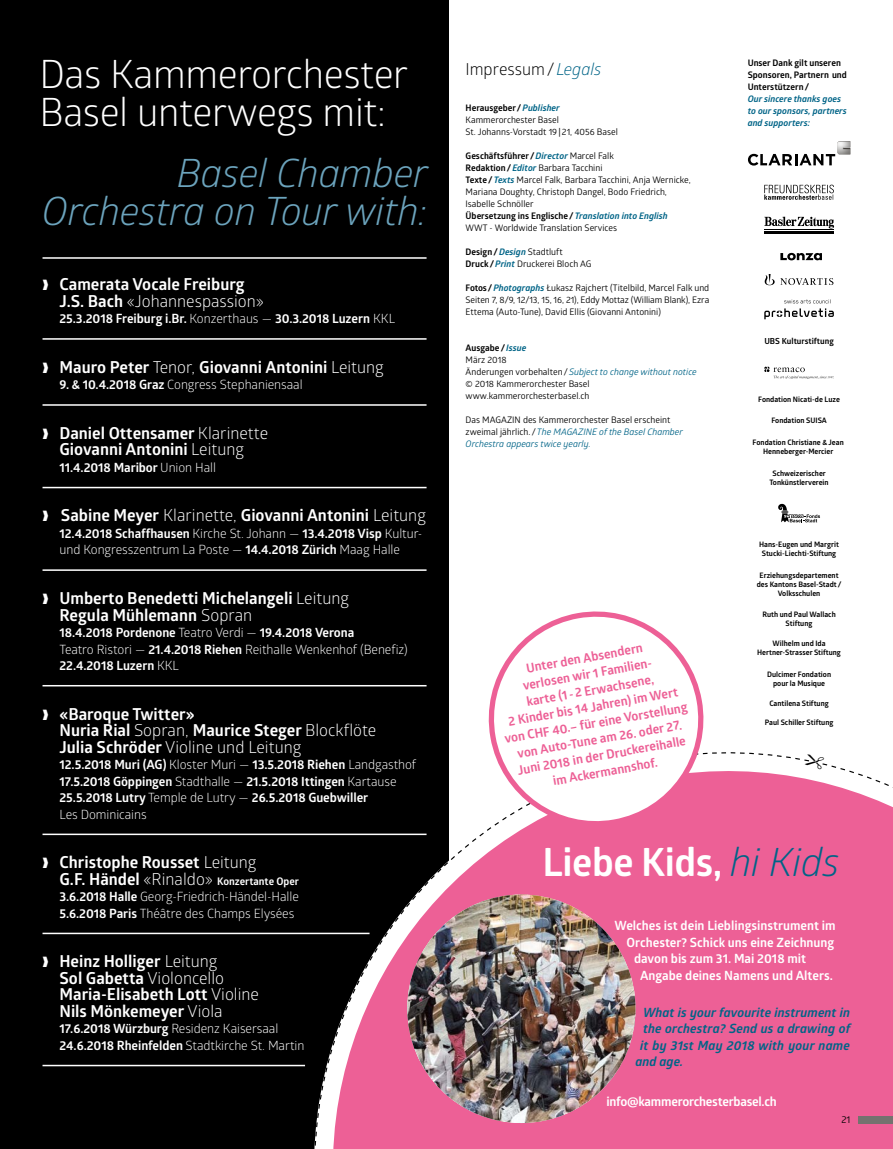
<style>
.page{position:relative;width:893px;height:1149px;background:#fff}
.page>*{position:absolute;margin:0;border:0;box-sizing:border-box;transform-origin:0 0}
.t1{font:39px/37.5px "Glober";letter-spacing:-.01em;color:#fff}
.t2{font:italic 39px/37.5px "Glober";letter-spacing:-.01em;color:#6ca4bd;text-align:right}
.t3{font:700 39px "Glober";letter-spacing:-.01em;color:#fff}
.t4{font:700 16.5px/16.5px "Glober";color:#fff}
.t5{font:16.5px "Glober";color:#000}
.t6{font:700 12.75px/16.5px "Glober";letter-spacing:-.005em;color:#fff}
.t7{font:12.75px/16.5px "Glober";letter-spacing:-.005em;color:#fff}
.t8{font:700 12.75px/16.5px "Glober";color:#ed6096;text-align:center}
.t9{font:italic 700 12.75px "Glober";letter-spacing:.01em;color:#006487}
.t10{font:700 10.5px "Glober";color:#fff}
.t11{font:9.75px "Glober";color:#000}
.t12{font:9px/12px "Glober";color:#000}
.t13{font:italic 700 9px/12px "Glober";color:#006487}
.t14{font:700 9px/12px "Glober";color:#000}
.t15{font:700 8.4px "Glober";color:#000}
.t16{font:700 7.5px/9px "Glober";color:#000;text-align:center}
.s1{font-weight:400}
.s2{font-weight:700}
.s3{font-size:16.5px}
.s4{font-weight:400;font-size:16.5px}
.s5{font-style:italic;color:#006487}
.s6{font-weight:700;font-style:italic;color:#006487}
.s7{font-weight:400;font-style:italic;color:#006487}
</style>
<div class="page">
<div style="left:0;top:0;width:448px;height:1148px;background:#000"></div>
<svg style="left:284px;top:722px;width:609px;height:426px;fill:#ed6096"></svg>
<hr style="left:43px;top:257px;width:384px;height:2px;background:#fff">
<hr style="left:43px;top:338px;width:384px;height:1px;background:#fff">
<hr style="left:43px;top:404px;width:384px;height:1px;background:#fff">
<hr style="left:43px;top:486px;width:384px;height:2px;background:#fff">
<hr style="left:43px;top:569px;width:384px;height:1px;background:#fff">
<hr style="left:43px;top:684px;width:384px;height:2px;background:#fff">
<hr style="left:43px;top:833px;width:384px;height:1px;background:#fff">
<hr style="left:43px;top:932px;width:327px;height:1px;background:#fff">
<hr style="left:43px;top:948px;width:316px;height:2px;background:#000">
<hr style="left:43px;top:1064px;width:262px;height:1px;background:#fff">
<svg style="left:748px;top:141px;width:102px;height:24px"></svg>
<hr style="left:764px;top:229px;width:70px;height:1px;background:#000">
<hr style="left:764px;top:231px;width:70px;height:2px;background:#000">
<svg style="left:764px;top:217px;width:70px;height:11px"></svg>
<div style="left:859px;top:1115px;width:34px;height:7px;background:#75726f"></div>
<svg style="left:483px;top:611px;width:226px;height:220px"></svg>
<svg style="left:764px;top:185px;width:70px;height:15px"></svg>
<img style="left:407px;top:894px;width:228px;height:228px;border-radius:114px">
<svg style="left:764px;top:299px;width:70px;height:20px"></svg>
<svg style="left:778px;top:503px;width:42px;height:19px"></svg>
<svg style="left:765px;top:274px;width:68px;height:11px"></svg>
<svg style="left:764px;top:366px;width:70px;height:13px"></svg>
<svg style="left:780px;top:253px;width:42px;height:7px"></svg>
<svg style="left:804px;top:753px;width:20px;height:17px"></svg>
<h1 class="t1" style="left:39px;top:54px;width:371px">Das Kammerorchester<br>Basel unterwegs mit:</h1>
<h1 class="t2" style="left:42px;top:153px;width:388px">Basel Chamber<br>Orchestra on Tour with:</h1>
<h2 class="t4" style="left:60px;top:276px;width:206px;text-indent:-17px">❱ Camerata Vocale Freiburg<br>J.S. Bach <span class="s1">«Johannespassion»</span></h2>
<h3 class="t6" style="left:60px;top:310px;width:337px">25.3.2018 Freiburg i.Br. <span class="s1">Konzerthaus —</span> 30.3.2018 Luzern <span class="s1">KKL</span></h3>
<h2 class="t4" style="left:43px;top:358px;width:343px">❱ Mauro Peter <span class="s1">Tenor,</span> Giovanni Antonini <span class="s1">Leitung</span></h2>
<h3 class="t7" style="left:60px;top:376px;width:245px"><span class="s2">9. &amp; 10.4.2018 Graz</span> Congress Stephaniensaal</h3>
<h2 class="t4" style="left:43px;top:424px;width:227px;text-align:center">❱ Daniel Ottensamer <span class="s1">Klarinette<br></span>Giovanni Antonini <span class="s1">Leitung</span></h2>
<h3 class="t6" style="left:60px;top:459px;width:158px">11.4.2018 Maribor <span class="s1">Union Hall</span></h3>
<h2 class="t4" style="left:43px;top:507px;width:385px">❱ Sabine Meyer <span class="s1">Klarinette,</span> Giovanni Antonini <span class="s1">Leitung</span></h2>
<h3 class="t7" style="left:60px;top:524px;width:362px"><span class="s2">12.4.2018 Schaffhausen</span> Kirche St. Johann — <span class="s2">13.4.2018 Visp</span> Kultur&shy;und Kongresszentrum La Poste — <span class="s2">14.4.2018 Zürich</span> Maag Halle</h3>
<h2 class="t4" style="left:60px;top:589px;width:291px;text-indent:-17px">❱ Umberto Benedetti Michelangeli <span class="s1">Leitung<br></span>Regula Mühlemann <span class="s1">Sopran</span></h2>
<h3 class="t6" style="left:60px;top:624px;width:350px">18.4.2018 Pordenone <span class="s1">Teatro Verdi —</span> 19.4.2018 Verona<br><span class="s1">Teatro Ristori —</span> 21.4.2018 Riehen <span class="s1">Reithalle Wenkenhof (Benefiz)<br></span>22.4.2018 Luzern <span class="s1">KKL</span></h3>
<h2 class="t4" style="left:60px;top:705px;width:318px;text-indent:-17px">❱ «Baroque Twitter»<br>Nuria Rial <span class="s1">Sopran,</span> Maurice Steger <span class="s1">Blockflöte<br></span>Julia Schröder <span class="s1">Violine und Leitung</span></h2>
<h3 class="t6" style="left:60px;top:756px;width:358px">12.5.2018 Muri (AG) <span class="s1">Kloster Muri —</span> 13.5.2018 Riehen <span class="s1">Landgasthof </span>17.5.2018 Göppingen <span class="s1">Stadthalle —</span> 21.5.2018 Ittingen <span class="s1">Kartause </span>25.5.2018 Lutry <span class="s1">Temple de Lutry —</span> 26.5.2018 Guebwiller<br><span class="s1">Les Dominicains</span></h3>
<h2 class="t4" style="left:43px;top:853px;width:215px">❱ Christophe Rousset <span class="s1">Leitung</span></h2>
<p class="t10" style="left:60px;top:873px;width:241px"><span class="s3">G.F. Händel</span> <span class="s4">«Rinaldo»</span> Konzertante Oper</p>
<h3 class="t7" style="left:60px;top:887px;width:241px"><span class="s2">3.6.2018 Halle</span> Georg-Friedrich-Händel-Halle<br><span class="s2">5.6.2018 Paris</span> Théâtre des Champs Elysées</h3>
<h2 class="t4" style="left:60px;top:952px;width:201px;text-indent:-17px">❱ Heinz Holliger <span class="s1">Leitung<br></span>Sol Gabetta <span class="s1">Violoncello<br></span>Maria-Elisabeth Lott <span class="s1">Violine<br></span>Nils Mönkemeyer <span class="s1">Viola</span></h2>
<h3 class="t7" style="left:60px;top:1019px;width:246px"><span class="s2">17.6.2018 Würzburg</span> Residenz Kaisersaal<br><span class="s2">24.6.2018 Rheinfelden</span> Stadtkirche St. Martin</h3>
<h2 class="t5" style="left:466px;top:58px;width:137px">Impressum/<span class="s5">Legals</span></h2>
<p class="t12" style="left:466px;top:102px;width:154px"><span class="s2">Herausgeber/</span><span class="s6">Publisher<br></span>Kammerorchester Basel<br>St. Johanns-Vorstadt 19|21, 4056 Basel</p>
<p class="t12" style="left:466px;top:150px;width:227px"><span class="s2">Geschäftsführer/</span><span class="s6">Director</span> Marcel Falk<br><span class="s2">Redaktion/</span><span class="s6">Editor</span> Barbara Tacchini<br><span class="s2">Texte/</span><span class="s6">Texts</span> Marcel Falk, Barbara Tacchini, Anja Wernicke, Mariana Doughty, Christoph Dangel, Bodo Friedrich, Isabelle Schnöller<br><span class="s2">Übersetzung ins Englische/</span><span class="s6">Translation into English </span>WWT - Worldwide Translation Services</p>
<p class="t12" style="left:466px;top:246px;width:127px"><span class="s2">Design/</span><span class="s6">Design</span> Stadtluft<br><span class="s2">Druck/</span><span class="s6">Print</span> Druckerei Bloch AG</p>
<p class="t12" style="left:466px;top:282px;width:245px;text-align:justify"><span class="s2">Fotos/</span><span class="s6">Photographs</span> Łukasz Rajchert (Titelbild, Marcel Falk und Seiten 7, 8/9, 12/13, 15, 16, 21), Eddy Mottaz (William Blank), Ezra Ettema (Auto-Tune), David Ellis (Giovanni Antonini)</p>
<p class="t12" style="left:466px;top:341px;width:233px"><span class="s2">Ausgabe/</span> <span class="s6">Issue<br></span>März 2018<br>Änderungen vorbehalten/<span class="s5">Subject to change without notice </span>© 2018 Kammerorchester Basel www.kammerorchesterbasel.ch</p>
<p class="t12" style="left:466px;top:413px;width:219px">Das MAGAZIN des Kammerorchester Basel erscheint zweimal jährlich. /<span class="s5">The MAGAZINE of the Basel Chamber<br>Orchestra appears twice yearly.</span></p>
<h3 class="t8" style="left:492px;top:665px;width:187px;rotate:-10deg">Unter den Absendern<br>verlosen wir 1 Familien-<br>karte (1 -2 Erwachsene,<br>2 Kinder bis 14 Jahren) im Wert von CHF 40.– für eine Vorstellung von Auto-Tune am 26. oder 27.<br>Juni 2018 in der Druckereihalle im Ackermannshof.</h3>
<p class="t14" style="left:748px;top:56px;width:101px">Unser Dank gilt unseren<br>Sponsoren, Partnern und<br>Unterstützern/</p>
<p class="t13" style="left:748px;top:92px;width:101px">Our sincere thanks goes to our sponsors, partners and supporters:</p>
<p class="t15" style="left:764px;top:335px;width:71px">UBS Kulturstiftung</p>
<p class="t16" style="left:758px;top:394px;width:83px">Fondation Nicati-de Luze</p>
<p class="t16" style="left:771px;top:416px;width:57px">Fondation SUISA</p>
<p class="t16" style="left:753px;top:437px;width:93px">Fondation Christiane &amp; Jean<br>Henneberger-Mercier</p>
<p class="t16" style="left:769px;top:469px;width:61px">Schweizerischer<br>Tonkünstlerverein</p>
<p class="t16" style="left:759px;top:539px;width:81px">Hans-Eugen und Margrit<br>Stucki-Liechti-Stiftung</p>
<p class="t16" style="left:757px;top:570px;width:86px">Erziehungsdepartement des Kantons Basel-Stadt /<br>Volksschulen</p>
<p class="t16" style="left:762px;top:609px;width:75px">Ruth und Paul Wallach<br>Stiftung</p>
<p class="t16" style="left:757px;top:638px;width:85px">Wilhelm und Ida<br>Hertner-Strasser Stiftung</p>
<p class="t16" style="left:767px;top:669px;width:66px">Dulcimer Fondation pour la Musique</p>
<p class="t16" style="left:769px;top:698px;width:61px">Cantilena Stiftung</p>
<p class="t16" style="left:765px;top:717px;width:70px">Paul Schiller Stiftung</p>
<h1 class="t3" style="left:542px;top:834px;width:299px">Liebe Kids, <span class="s7">hi Kids</span></h1>
<h3 class="t6" style="left:614px;top:917px;width:223px">Welches ist dein Lieblingsinstrument im</h3>
<h3 class="t6" style="left:626px;top:933px;width:209px">Orchester? Schick uns eine Zeichnung</h3>
<h3 class="t6" style="left:634px;top:950px;width:174px">davon bis zum 31. Mai 2018 mit</h3>
<h3 class="t6" style="left:640px;top:966px;width:194px">Angabe deines Namens und Alters.</h3>
<h3 class="t9" style="left:643px;top:1003px;width:209px">What is your favourite instrument in</h3>
<h3 class="t9" style="left:643px;top:1019px;width:209px">the orchestra? Send us a drawing of</h3>
<h3 class="t9" style="left:640px;top:1036px;width:212px">it by 31st May 2018 with your name</h3>
<h3 class="t9" style="left:635px;top:1052px;width:49px">and age.</h3>
<h3 class="t6" style="left:606px;top:1092px;width:172px">info@kammerorchesterbasel.ch</h3>
<p class="t11" style="left:841px;top:1112px;width:11px">21</p>
</div>
